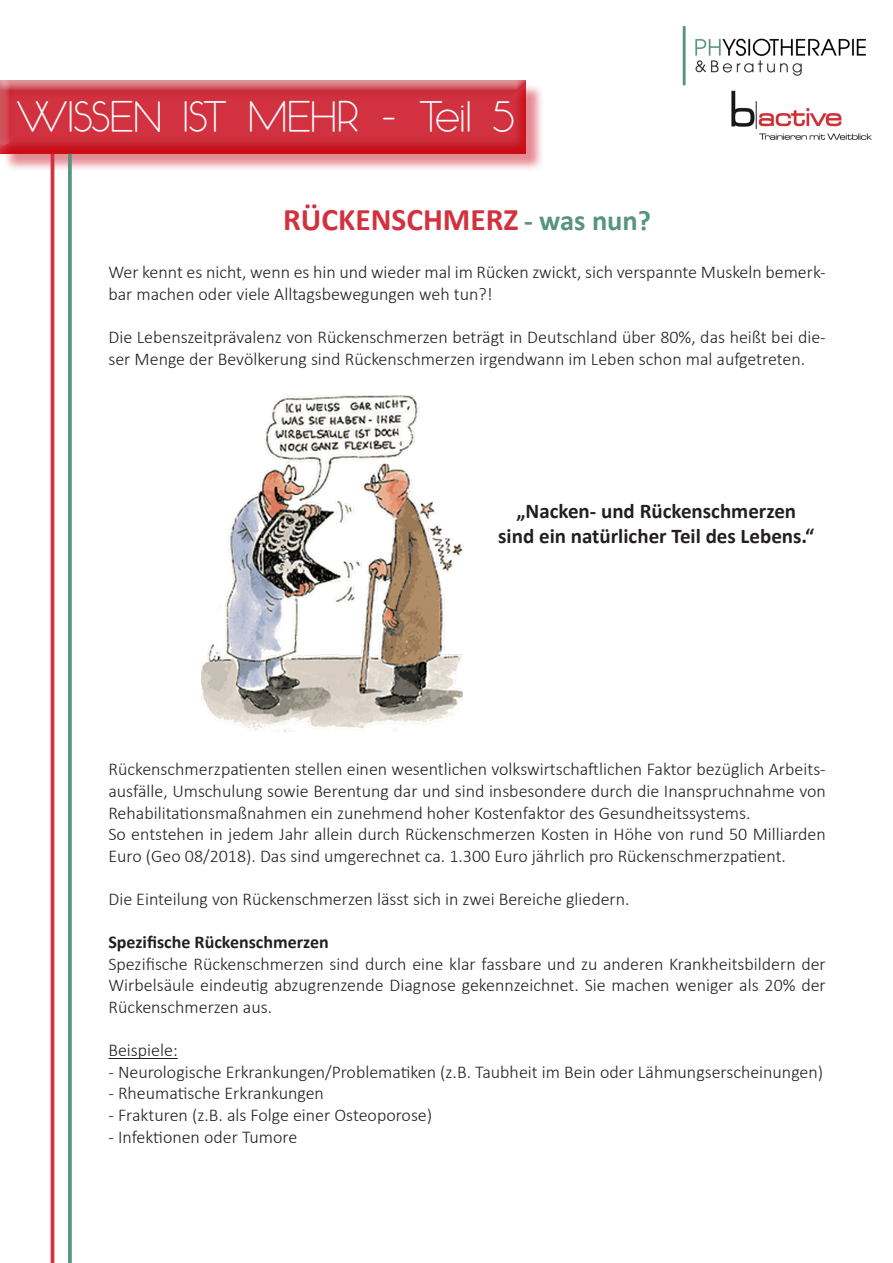
<style>
.page{position:relative;width:893px;height:1263px;background:#fff}
.page>*{position:absolute;margin:0;border:0;box-sizing:border-box;transform-origin:0 0}
.t1{font:45px "Occupied";color:#fff}
.t2{font:700 31.5px "Calibri";color:#d23240}
.t3{font:700 21px "Calibri";color:#231f20}
.t4{font:300 18px/21.6px "Calibri";color:#231f20}
.t5{font:700 18px "Calibri";color:#231f20}
.s1{font-size:28.5px;color:#579482}
</style>
<div class="page">
<div style="left:2px;top:83px;width:543px;height:90px;background:#d23240;opacity:.57"></div>
<div style="left:0;top:75px;width:527px;height:79px;background:#fff;opacity:.75"></div>
<div style="left:0;top:81px;width:527px;height:73px;background:#d23240;opacity:.75"></div>
<hr style="left:51px;top:154px;width:3px;height:1109px;background:#d23240">
<svg style="left:68px;top:154px;width:4px;height:1109px;fill:#599482"></svg>
<img style="left:682px;top:25px;width:184px;height:61px">
<img style="left:731px;top:90px;width:141px;height:50px">
<hr style="left:108px;top:1058px;width:70px;height:1px;background:#231f20">
<img style="left:201px;top:395px;width:262px;height:336px">
<p class="t1" style="left:16px;top:96px;width:501px">WISSEN IST MEHR - Teil 5</p>
<p class="t2" style="left:283px;top:197px;width:369px">RÜCKENSCHMERZ <span class="s1">- was nun?</span></p>
<p class="t4" style="left:108px;top:261px;width:719px">Wer kennt es nicht, wenn es hin und wieder mal im Rücken zwickt, sich verspannte Muskeln bemerk&shy;bar machen oder viele Alltagsbewegungen weh tun?!</p>
<p class="t4" style="left:108px;top:326px;width:719px">Die Lebenszeitprävalenz von Rückenschmerzen beträgt in Deutschland über 80%, das heißt bei die&shy;ser Menge der Bevölkerung sind Rückenschmerzen irgendwann im Leben schon mal aufgetreten.</p>
<p class="t3" style="left:516px;top:496px;width:281px">„Nacken- und Rückenschmerzen</p>
<p class="t3" style="left:498px;top:521px;width:318px">sind ein natürlicher Teil des Lebens.“</p>
<p class="t4" style="left:108px;top:758px;width:719px;text-align:justify">Rückenschmerzpatienten stellen einen wesentlichen volkswirtschaftlichen Faktor bezüglich Arbeits&shy;ausfälle, Umschulung sowie Berentung dar und sind insbesondere durch die Inanspruchnahme von Rehabilitationsmaßnahmen ein zunehmend hoher Kostenfaktor des Gesundheitssystems.</p>
<p class="t4" style="left:108px;top:823px;width:719px">So entstehen in jedem Jahr allein durch Rückenschmerzen Kosten in Höhe von rund 50 Milliarden<br>Euro (Geo 08/2018). Das sind umgerechnet ca. 1.300 Euro jährlich pro Rückenschmerzpatient.</p>
<p class="t4" style="left:108px;top:888px;width:523px">Die Einteilung von Rückenschmerzen lässt sich in zwei Bereiche gliedern.</p>
<p class="t5" style="left:108px;top:929px;width:222px">Spezifische Rückenschmerzen</p>
<p class="t4" style="left:108px;top:953px;width:719px;text-align:justify">Spezifische Rückenschmerzen sind durch eine klar fassbare und zu anderen Krankheitsbildern der Wirbelsäule eindeutig abzugrenzende Diagnose gekennzeichnet. Sie machen weniger als 20% der Rückenschmerzen aus.</p>
<p class="t4" style="left:108px;top:1039px;width:71px">Beispiele:</p>
<p class="t4" style="left:108px;top:1061px;width:716px">- Neurologische Erkrankungen/Problematiken (z.B. Taubheit im Bein oder Lähmungserscheinungen)</p>
<p class="t4" style="left:108px;top:1082px;width:217px">- Rheumatische Erkrankungen</p>
<p class="t4" style="left:108px;top:1104px;width:325px">- Frakturen (z.B. als Folge einer Osteoporose)</p>
<p class="t4" style="left:108px;top:1125px;width:190px">- Infektionen oder Tumore</p>
</div>
